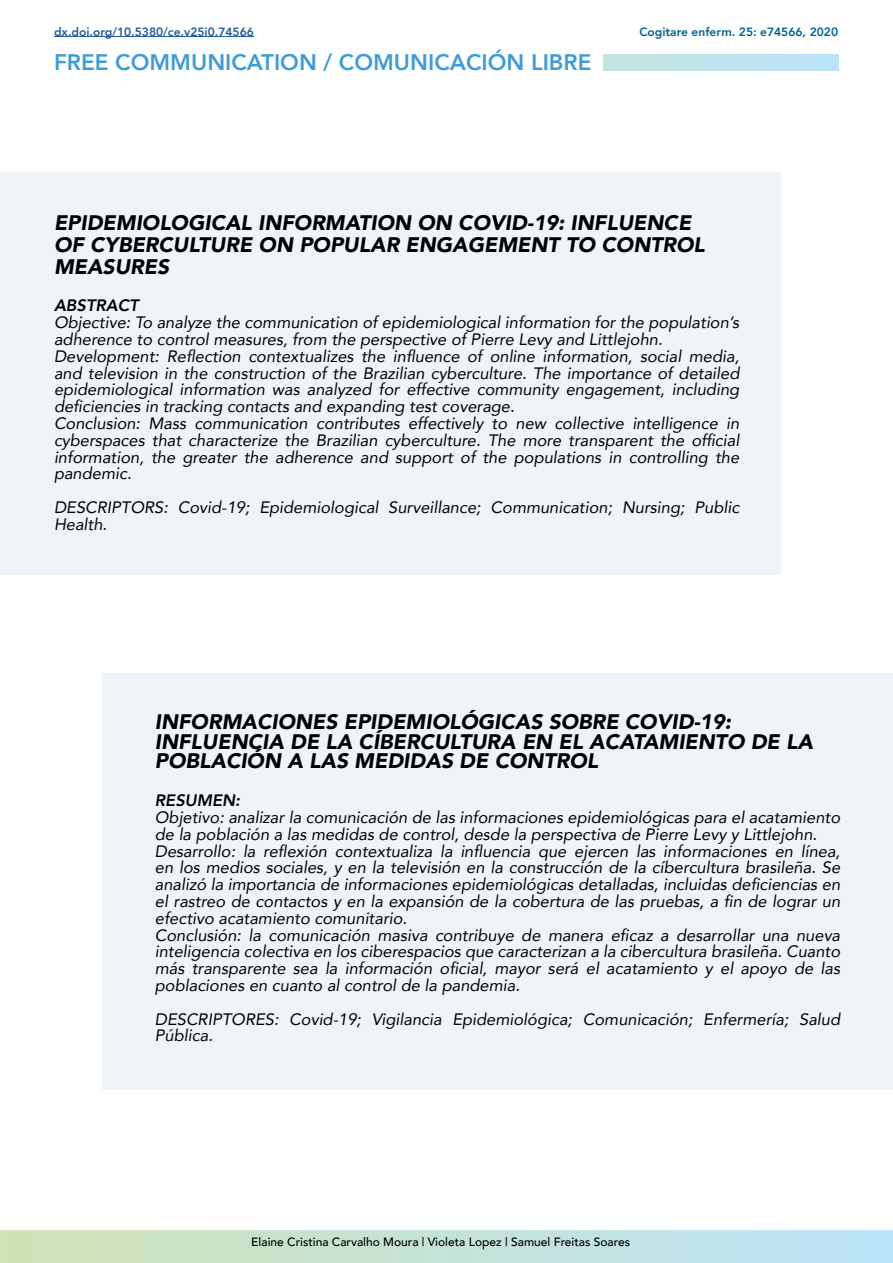
<style>
.page{position:relative;width:893px;height:1263px;background:#fff}
.page>*{position:absolute;margin:0;border:0;box-sizing:border-box;transform-origin:0 0}
.t1{font:800 22.5px "Avenir";color:#409cd4}
.t2{font:italic 900 21px/22.2px "Avenir";color:#000}
.t3{font:italic 16.5px/16.8px "Avenir";color:#000}
.t4{font:italic 800 16.5px "Avenir";color:#000}
.t5{font:500 12px "Avenir";color:#000}
.t6{font:800 12px "Avenir";color:#275b9b}
.t7{font:800 12px "Avenir";color:#00658f}
</style>
<div class="page">
<svg style="left:0;top:1230px;width:893px;height:33px"></svg>
<div style="left:604px;top:54px;width:235px;height:17px;background:linear-gradient(to right,#c3e3dd,#bae3fa)"></div>
<hr style="left:54px;top:36px;width:200px;height:1px;background:#275b9b">
<div style="left:0;top:172px;width:781px;height:403px;background:#eff4f9"></div>
<div style="left:102px;top:673px;width:791px;height:416px;background:#eff4f9"></div>
<p class="t6" style="left:54px;top:22px;width:201px">dx.doi.org/10.5380/ce.v25i0.74566</p>
<p class="t7" style="left:639px;top:22px;width:200px">Cogitare enferm. 25: e74566, 2020</p>
<h1 class="t1" style="left:54px;top:45px;width:539px">FREE COMMUNICATION / COMUNICACIÓN LIBRE</h1>
<p class="t2" style="left:54px;top:211px;width:652px">EPIDEMIOLOGICAL INFORMATION ON COVID-19: INFLUENCE<br>OF CYBERCULTURE ON POPULAR ENGAGEMENT TO CONTROL<br>MEASURES</p>
<p class="t4" style="left:54px;top:296px;width:86px">ABSTRACT</p>
<p class="t3" style="left:54px;top:314px;width:687px">Objective: To analyze the communication of epidemiological information for the population’s adherence to control measures, from the perspective of Pierre Levy and Littlejohn.<br>Development: Reflection contextualizes the influence of online information, social media, and television in the construction of the Brazilian cyberculture. The importance of detailed epidemiological information was analyzed for effective community engagement, including deficiencies in tracking contacts and expanding test coverage.<br>Conclusion: Mass communication contributes effectively to new collective intelligence in cyberspaces that characterize the Brazilian cyberculture. The more transparent the official information, the greater the adherence and support of the populations in controlling the pandemic.</p>
<p class="t3" style="left:54px;top:499px;width:687px">DESCRIPTORS: Covid-19; Epidemiological Surveillance; Communication; Nursing; Public<br>Health.</p>
<p class="t2" style="left:155px;top:712px;width:660px;line-height:19.2px">INFORMACIONES EPIDEMIOLÓGICAS SOBRE COVID-19:<br>INFLUENCIA DE LA CÍBERCULTURA EN EL ACATAMIENTO DE LA<br>POBLACIÓN A LAS MEDIDAS DE CONTROL</p>
<p class="t4" style="left:155px;top:791px;width:87px">RESUMEN:</p>
<p class="t3" style="left:155px;top:809px;width:687px">Objetivo: analizar la comunicación de las informaciones epidemiológicas para el acatamiento de la población a las medidas de control, desde la perspectiva de Pierre Levy y Littlejohn.<br>Desarrollo: la reflexión contextualiza la influencia que ejercen las informaciones en línea, en los medios sociales, y en la televisión en la construcción de la cíbercultura brasileña. Se analizó la importancia de informaciones epidemiológicas detalladas, incluidas deficiencias en el rastreo de contactos y en la expansión de la cobertura de las pruebas, a fin de lograr un efectivo acatamiento comunitario.<br>Conclusión: la comunicación masiva contribuye de manera eficaz a desarrollar una nueva inteligencia colectiva en los ciberespacios que caracterizan a la cibercultura brasileña. Cuanto más transparente sea la información oficial, mayor será el acatamiento y el apoyo de las poblaciones en cuanto al control de la pandemia.</p>
<p class="t3" style="left:155px;top:1010px;width:687px">DESCRIPTORES: Covid-19; Vigilancia Epidemiológica; Comunicación; Enfermería; Salud<br>Pública.</p>
<p class="t5" style="left:251px;top:1232px;width:380px">Elaine Cristina Carvalho Moura | Violeta Lopez | Samuel Freitas Soares</p>
</div>
